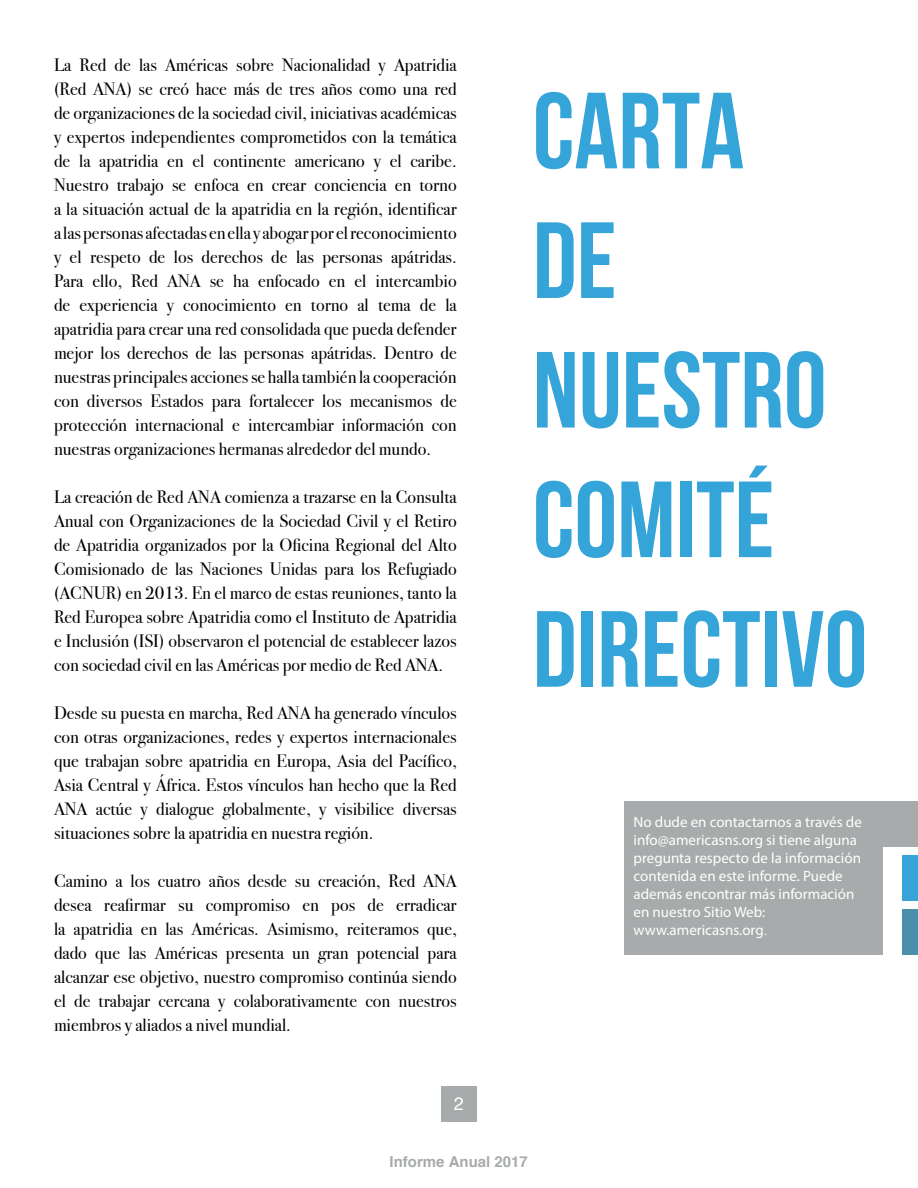
<style>
.page{position:relative;width:918px;height:1188px;background:#fff}
.page>*{position:absolute;margin:0;border:0;box-sizing:border-box;transform-origin:0 0}
.t1{font:700 108px/129.6px "Bebas Neue";color:#35a4d8}
.t2{font:18px/24px "Bodoni Svty Two ITCTT";color:#000;text-align:justify}
.t3{font:18px "Helvetica";color:#fff}
.t4{font:15px/18px "Myriad Pro";color:#fff}
.t5{font:700 15px "Helvetica";color:#a8abab}
.s1{font-family:"Bodoni Svty Two ITCTT"}
</style>
<div class="page">
<div style="left:441px;top:1086px;width:36px;height:36px;background:#a8abab"></div>
<div style="left:625px;top:801px;width:258px;height:154px;background:#a8abab"></div>
<div style="left:903px;top:855px;width:15px;height:46px;background:#35a4d8"></div>
<div style="left:903px;top:801px;width:15px;height:46px;background:#a8abab"></div>
<div style="left:883px;top:801px;width:20px;height:46px;background:#a8abab"></div>
<div style="left:903px;top:909px;width:15px;height:46px;background:#4b8faa"></div>
<p class="t2" style="left:54px;top:51px;width:404px">La Red de las Américas sobre Nacionalidad y Apatridia (Red ANA) se creó hace más de tres años como una red de organizaciones de la sociedad civil, iniciativas académicas y expertos independientes comprometidos con la temática de la apatridia en el continente americano y el caribe.<br>Nuestro trabajo se enfoca en crear conciencia en torno a la situación actual de la apatridia en la región, identificar a las personas afectadas en ella y abogar por el reconocimiento y el respeto de los derechos de las personas apátridas.<br>Para ello, Red ANA se ha enfocado en el intercambio de experiencia y conocimiento en torno al tema de la apatridia para crear una red consolidada que pueda defender mejor los derechos de las personas apátridas. Dentro de nuestras principales acciones se halla también la cooperación con diversos Estados para fortalecer los mecanismos de protección internacional e intercambiar información con nuestras organizaciones hermanas alrededor del mundo.</p>
<p class="t2" style="left:54px;top:483px;width:404px">La creación de Red ANA comienza a trazarse en la Consulta Anual con Organizaciones de la Sociedad Civil y el Retiro de Apatridia organizados por la Oficina Regional del Alto Comisionado de las Naciones Unidas para los Refugiado (ACNUR) en 2013. En el marco de estas reuniones, tanto la Red Europea sobre Apatridia como el Instituto de Apatridia e Inclusión (ISI) observaron el potencial de establecer lazos con sociedad civil en las Américas por medio de Red ANA.</p>
<p class="t2" style="left:54px;top:699px;width:404px">Desde su puesta en marcha, Red ANA ha generado vínculos con otras organizaciones, redes y expertos internacionales que trabajan sobre apatridia en Europa, Asia del Pacífico, Asia Central y África. Estos vínculos han hecho que la Red ANA actúe y dialogue globalmente, y visibilice diversas situaciones sobre la apatridia en nuestra región.</p>
<p class="t2" style="left:54px;top:867px;width:404px">Camino a los cuatro años desde su creación, Red ANA desea reafirmar su compromiso en pos de erradicar la apatridia en las Américas. Asimismo, reiteramos que, dado que las Américas presenta un gran potencial para alcanzar ese objetivo, nuestro compromiso continúa siendo el de trabajar cercana y colaborativamente con nuestros miembros y aliados a nivel mundial.</p>
<h1 class="t1" style="left:533px;top:65px;width:336px">CARTA<br>DE<br>NUESTRO<br>COMITÉ<br>DIRECTIVO</h1>
<p class="t4" style="left:634px;top:812px;width:230px">No dude en contactarnos a través de info@americasns.org si tiene alguna pregunta respecto de la información contenida en este informe. Puede además encontrar más información en nuestro Sitio Web: www.americasns.org<span class="s1">.</span></p>
<p class="t3" style="left:454px;top:1090px;width:12px">2</p>
<p class="t5" style="left:390px;top:1150px;width:140px">Informe Anual 2017</p>
</div>
